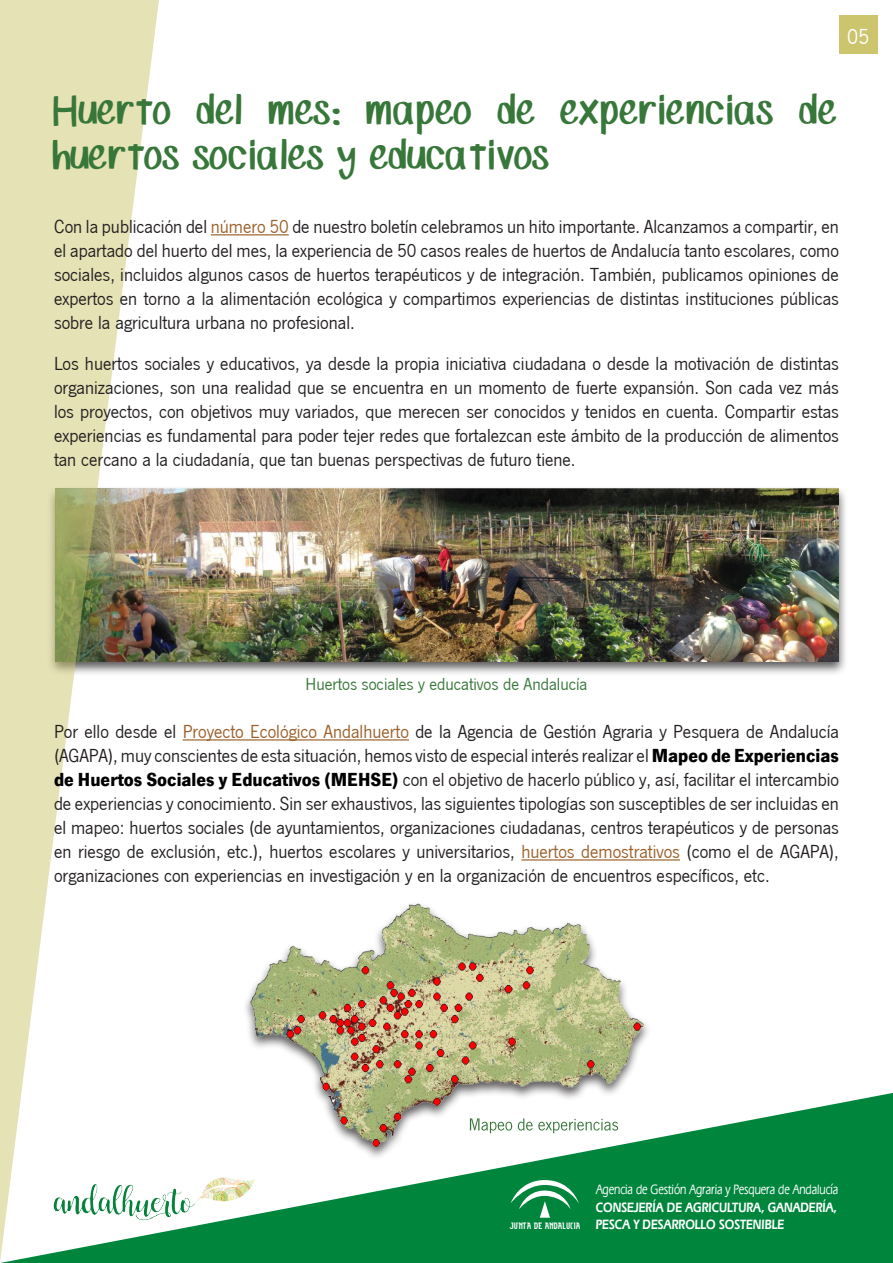
<style>
.page{position:relative;width:893px;height:1263px;background:#fff}
.page>*{position:absolute;margin:0;border:0;box-sizing:border-box;transform-origin:0 0}
.Título1{font:36px/45px "SP Marker Font";color:#377739}
.t1{font:22.5px "News Got T";color:#fff}
.TEXTO_SI{font:19.5px/24px "News Got T";color:#231f20;text-align:justify}
.Texto{font:18px "News Got T";color:#377739}
.t2{font:600 14.25px/17.1px "Eras IT Cby BT";color:#fff;scale:.82 1}
.t3{font:500 14.25px "Eras IT Cby BT";color:#fff;scale:.77 1}
.t4{font:5.1px "Alfabeto Andaluz Bsico";color:#fff}
.s1{color:#9b6029}
.s2{font-weight:700;color:#000}
</style>
<div class="page">
<svg style="left:162px;top:1093px;width:731px;height:170px;fill:#00853d"></svg>
<img style="left:162px;top:1138px;width:127px;height:105px">
<div style="left:839px;top:16px;width:38px;height:38px;background:#ccc56e"></div>
<svg style="left:510px;top:1180px;width:69px;height:38px"></svg>
<div style="left:46px;top:485px;width:802px;height:191px;background:#231f20;opacity:.75"></div>
<img style="left:162px;top:488px;width:677px;height:173px">
<svg style="left:0;top:0;width:162px;height:1263px;fill:#e5e2b6"></svg>
<hr style="left:211px;top:234px;width:78px;height:1px;background:#9b6029">
<hr style="left:183px;top:739px;width:226px;height:1px;background:#9b6029">
<hr style="left:521px;top:859px;width:159px;height:1px;background:#9b6029">
<img style="left:234px;top:903px;width:424px;height:256px">
<svg style="left:470px;top:1118px;width:148px;height:15px"></svg>
<p class="t1" style="left:847px;top:24px;width:24px">05</p>
<p class="Título1" style="left:54px;top:91px;width:786px">Huerto del mes: mapeo de experiencias de huertos sociales y educativos</p>
<p class="TEXTO_SI" style="left:54px;top:215px;width:786px">Con la publicación del <span class="s1">número 50</span> de nuestro boletín celebramos un hito importante. Alcanzamos a compartir, en el apartado del huerto del mes, la experiencia de 50 casos reales de huertos de Andalucía tanto escolares, como sociales, incluidos algunos casos de huertos terapéuticos y de integración. También, publicamos opiniones de expertos en torno a la alimentación ecológica y compartimos experiencias de distintas instituciones públicas sobre la agricultura urbana no profesional.</p>
<p class="TEXTO_SI" style="left:54px;top:352px;width:786px">Los huertos sociales y educativos, ya desde la propia iniciativa ciudadana o desde la motivación de distintas organizaciones, son una realidad que se encuentra en un momento de fuerte expansión. Son cada vez más los proyectos, con objetivos muy variados, que merecen ser conocidos y tenidos en cuenta. Compartir estas experiencias es fundamental para poder tejer redes que fortalezcan este ámbito de la producción de alimentos tan cercano a la ciudadanía, que tan buenas perspectivas de futuro tiene.</p>
<p class="Texto" style="left:306px;top:674px;width:283px">Huertos sociales y educativos de Andalucía</p>
<p class="TEXTO_SI" style="left:54px;top:720px;width:786px">Por ello desde el <span class="s1">Proyecto Ecológico Andalhuerto</span> de la Agencia de Gestión Agraria y Pesquera de Andalucía (AGAPA), muy conscientes de esta situación, hemos visto de especial interés realizar el <span class="s2">Mapeo de Experiencias de Huertos Sociales y Educativos (MEHSE)</span> con el objetivo de hacerlo público y, así, facilitar el intercambio de experiencias y conocimiento. Sin ser exhaustivos, las siguientes tipologías son susceptibles de ser incluidas en el mapeo: huertos sociales (de ayuntamientos, organizaciones ciudadanas, centros terapéuticos y de personas en riesgo de exclusión, etc.), huertos escolares y universitarios, <span class="s1">huertos demostrativos</span> (como el de AGAPA), organizaciones con experiencias en investigación y en la organización de encuentros específicos, etc.</p>
<p class="t4" style="left:509px;top:1224px;width:72px">JUNTA DE ANDALUCIA</p>
<p class="t3" style="left:596px;top:1181px;width:316px">Agencia de Gestión Agraria y Pesquera de Andalucía</p>
<p class="t2" style="left:596px;top:1198px;width:296px">CONSEJERÍA DE AGRICULTURA, GANADERÍA,<br>PESCA Y DESARROLLO SOSTENIBLE</p>
</div>
